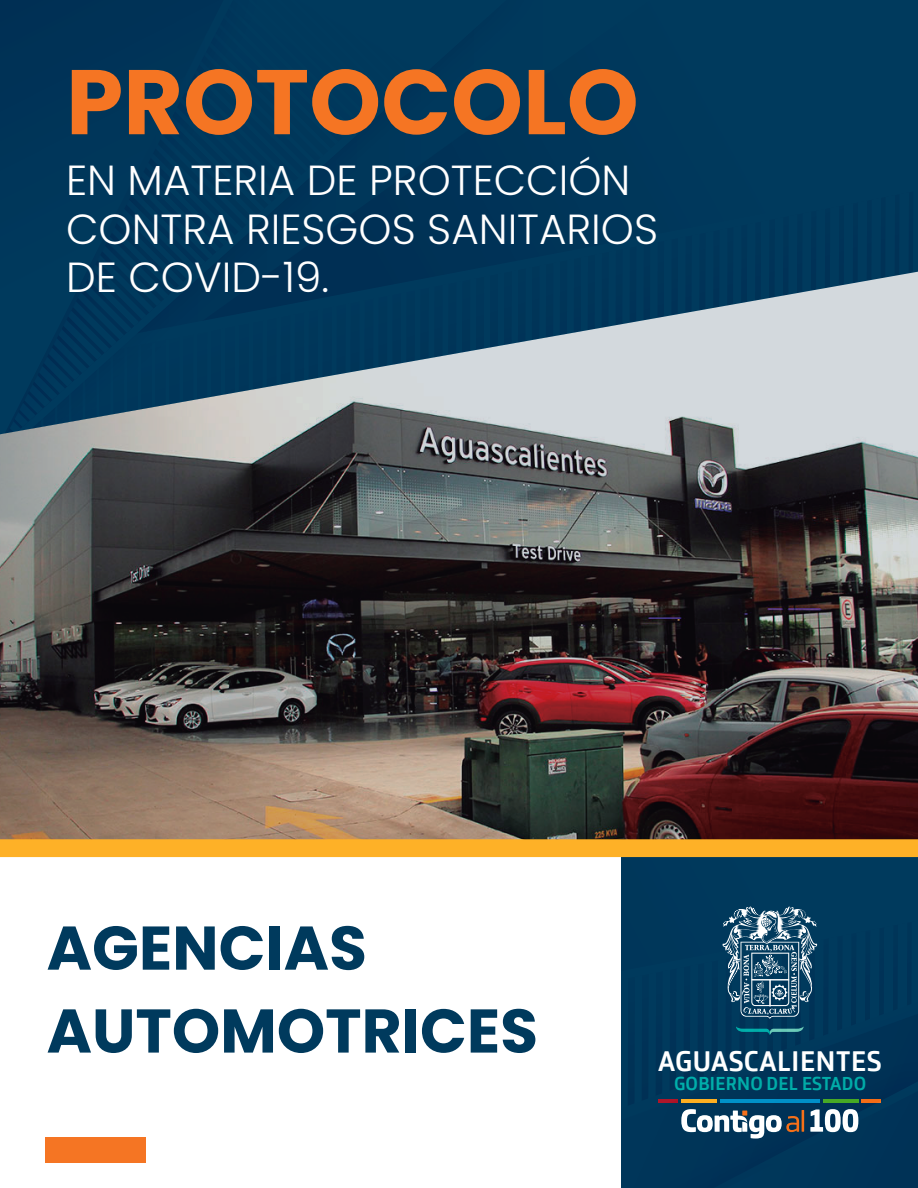
<style>
.page{position:relative;width:918px;height:1188px;background:#fff}
.page>*{position:absolute;margin:0;border:0;box-sizing:border-box;transform-origin:0 0}
.t1{font:700 91.65px "Poppins";color:#f57523}
.t2{font:700 61.65px/82.9px "Poppins";color:#003a5d}
.t3{font:300 42.15px/48.3px "Poppins";color:#fff}
.t4{font:700 29.4px "Bronkoh";letter-spacing:.02em;color:#fff}
.t5{font:700 19.5px "Bronkoh";letter-spacing:.015em;color:#00afab}
</style>
<div class="page">
<img style="left:0;top:434px;width:918px;height:405px">
<div style="left:650px;top:0;width:266px;height:185px;background:#003a5d"></div>
<div style="left:582px;top:0;width:68px;height:185px;background:#00375c"></div>
<div style="left:506px;top:0;width:76px;height:191px;background:#00365a"></div>
<svg style="left:298px;top:182px;width:169px;height:7px"></svg>
<svg style="left:298px;top:174px;width:176px;height:8px"></svg>
<svg style="left:298px;top:167px;width:183px;height:7px"></svg>
<svg style="left:298px;top:160px;width:190px;height:7px"></svg>
<svg style="left:298px;top:153px;width:197px;height:7px"></svg>
<div style="left:298px;top:0;width:198px;height:153px;background:#00395c"></div>
<div style="left:233px;top:0;width:65px;height:191px;background:#00385c"></div>
<svg style="left:224px;top:0;width:9px;height:434px;background:#134464"></svg>
<div style="left:0;top:0;width:224px;height:434px;background:#00365a"></div>
<svg style="left:233px;top:191px;width:683px;height:243px;background:#54758c"></svg>
<svg style="left:0;top:839px;width:918px;height:349px"></svg>
<div style="left:45px;top:1137px;width:100px;height:26px;background:#f57523"></div>
<h1 class="t1" style="left:66px;top:49px;width:574px">PROTOCOLO</h1>
<p class="t3" style="left:66px;top:157px;width:594px">EN MATERIA DE PROTECCIÓN<br>CONTRA RIESGOS SANITARIOS<br>DE COVID-19.</p>
<h2 class="t2" style="left:47px;top:907px;width:493px">AGENCIAS<br>AUTOMOTRICES</h2>
<p class="t4" style="left:658px;top:1045px;width:225px">AGUASCALIENTES</p>
<p class="t5" style="left:674px;top:1073px;width:194px">GOBIERNO DEL ESTADO</p>
</div>
